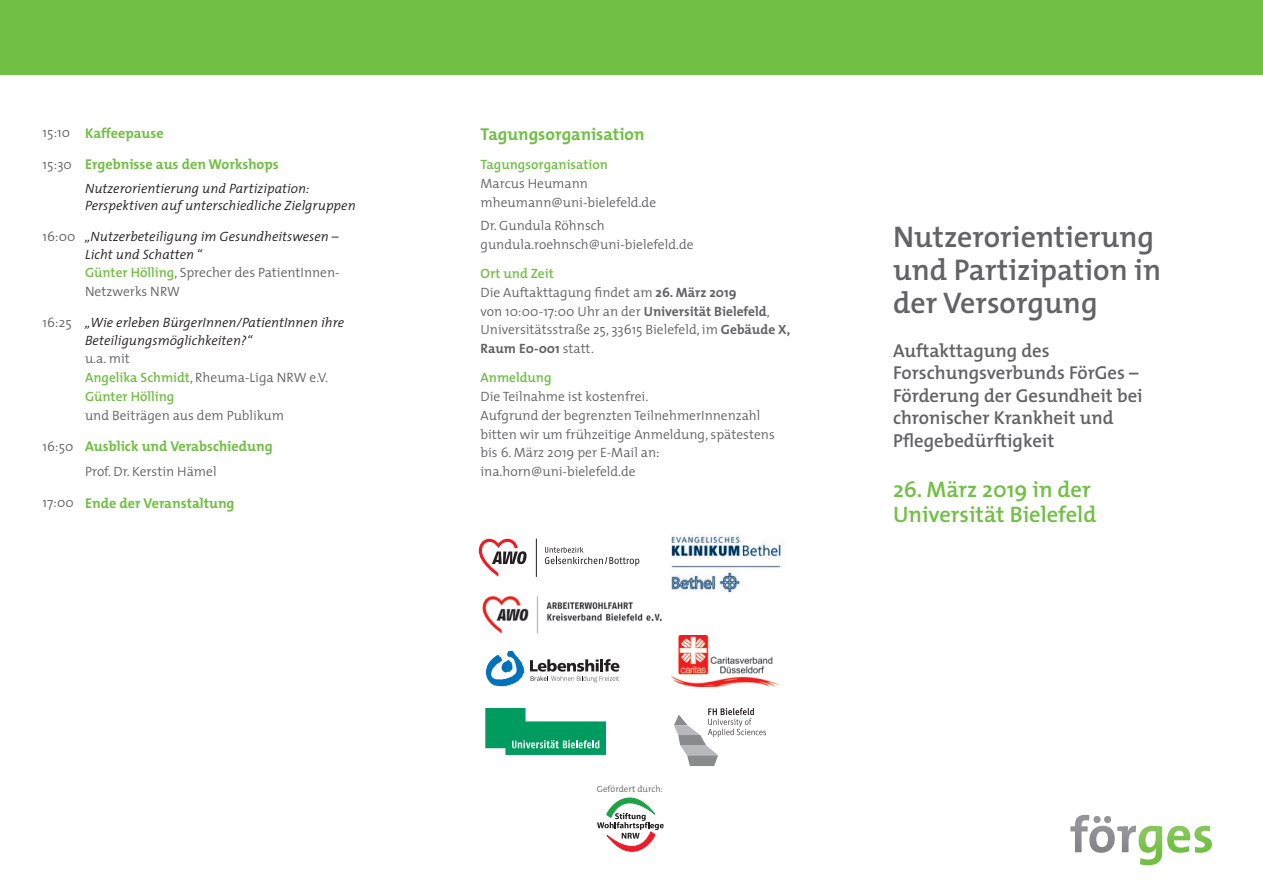
<style>
.page{position:relative;width:1263px;height:893px;background:#fff}
.page>*{position:absolute;margin:0;border:0;box-sizing:border-box;transform-origin:0 0}
.t1{font:600 30px/33px "The Mix";color:#636366}
.t2{font:600 22.5px/25.5px "The Mix";color:#71bf44}
.t3{font:600 18.75px/22.5px "The Mix";color:#636366}
.t4{font:700 17.25px "The Mix";color:#71bf44}
.t5{font:700 14.25px "The Mix";color:#71bf44}
.t6{font:300 13.5px/18.8px "The Mix";color:#636366}
.t7{font:italic 300 13.5px/17.2px "The Mix";letter-spacing:.005em;color:#231f20}
.t8{font:600 13.5px/18.8px "The Mix";color:#71bf44}
.t9{font:300 9px "The Mix";color:#636366}
.s1{font-weight:300;font-size:13.5px;color:#636366}
.s2{font-style:normal;color:#636366}
.s3{font-weight:600;color:#71bf44}
.s4{font-weight:300;color:#636366}
.s5{font-weight:700}
</style>
<div class="page">
<div style="left:0;top:0;width:1263px;height:74px;background:#71bf44"></div>
<svg style="left:1070px;top:815px;width:142px;height:50px"></svg>
<svg style="left:597px;top:798px;width:67px;height:53px"></svg>
<svg style="left:674px;top:708px;width:92px;height:58px"></svg>
<svg style="left:485px;top:708px;width:121px;height:47px"></svg>
<svg style="left:545px;top:547px;width:94px;height:19px"></svg>
<svg style="left:479px;top:539px;width:47px;height:37px"></svg>
<hr style="left:536px;top:539px;width:1px;height:37px;background:#231f20">
<img style="left:671px;top:534px;width:112px;height:59px">
<img style="left:482px;top:596px;width:180px;height:38px">
<img style="left:671px;top:635px;width:109px;height:52px">
<svg style="left:530px;top:659px;width:89px;height:23px"></svg>
<svg style="left:486px;top:651px;width:38px;height:35px"></svg>
<p class="t5" style="left:43px;top:121px;width:123px"><span class="s1">15:10</span> Kaffeepause</p>
<p class="t5" style="left:43px;top:153px;width:238px"><span class="s1">15:30</span> Ergebnisse aus den Workshops</p>
<p class="t7" style="left:85px;top:179px;width:272px">Nutzerorientierung und Partizipation:<br>Perspektiven auf unterschiedliche Zielgruppen</p>
<p class="t7" style="left:85px;top:228px;width:255px;text-indent:-43px"><span class="s2">16:00</span> „Nutzerbeteiligung im Gesundheitswesen –<br>Licht und Schatten “</p>
<p class="t6" style="left:85px;top:263px;width:256px"><span class="s3">Günter Hölling</span>, Sprecher des PatientInnen-<br>Netzwerks NRW</p>
<p class="t7" style="left:85px;top:314px;width:261px;text-indent:-43px"><span class="s2">16:25</span> „Wie erleben BürgerInnen/PatientInnen ihre<br>Beteiligungsmöglichkeiten?“</p>
<p class="t8" style="left:85px;top:349px;width:245px"><span class="s4">u.a. mit<br></span>Angelika Schmidt<span class="s4">, Rheuma-Liga NRW e.V.<br></span>Günter Hölling</p>
<p class="t6" style="left:85px;top:405px;width:200px">und Beiträgen aus dem Publikum</p>
<p class="t5" style="left:43px;top:434px;width:232px"><span class="s1">16:50</span> Ausblick und Verabschiedung</p>
<p class="t6" style="left:85px;top:462px;width:133px">Prof. Dr. Kerstin Hämel</p>
<p class="t5" style="left:43px;top:491px;width:193px"><span class="s1">17:00</span> Ende der Veranstaltung</p>
<p class="t4" style="left:480px;top:120px;width:165px">Tagungsorganisation</p>
<p class="t8" style="left:480px;top:155px;width:129px">Tagungsorganisation</p>
<p class="t6" style="left:480px;top:174px;width:177px">Marcus Heumann mheumann@uni-bielefeld.de</p>
<p class="t6" style="left:480px;top:216px;width:214px">Dr. Gundula Röhnsch gundula.roehnsch@uni-bielefeld.de</p>
<p class="t6" style="left:480px;top:264px;width:311px"><span class="s3">Ort und Zeit<br></span>Die Auftakttagung findet am <span class="s5">26. März 2019<br></span>von 10:00-17:00 Uhr an der <span class="s5">Universität Bielefeld</span>, Universitätsstraße 25, 33615 Bielefeld, im <span class="s5">Gebäude X, Raum E0-001</span> statt.</p>
<p class="t8" style="left:480px;top:368px;width:73px">Anmeldung</p>
<p class="t6" style="left:480px;top:387px;width:296px">Die Teilnahme ist kostenfrei.<br>Aufgrund der begrenzten TeilnehmerInnenzahl bitten wir um frühzeitige Anmeldung, spätestens bis 6. März 2019 per E-Mail an: ina.horn@uni-bielefeld.de</p>
<h1 class="t1" style="left:893px;top:220px;width:270px">Nutzerorientierung und Partizipation in der Versorgung</h1>
<h3 class="t3" style="left:893px;top:339px;width:251px">Auftakttagung des<br>Forschungsverbunds FörGes –<br>Förderung der Gesundheit bei chronischer Krankheit und<br>Pflegebedürftigkeit</h3>
<h2 class="t2" style="left:893px;top:476px;width:205px">26. März 2019 in der<br>Universität Bielefeld</h2>
<p class="t9" style="left:597px;top:781px;width:67px">Gefördert durch:</p>
</div>
